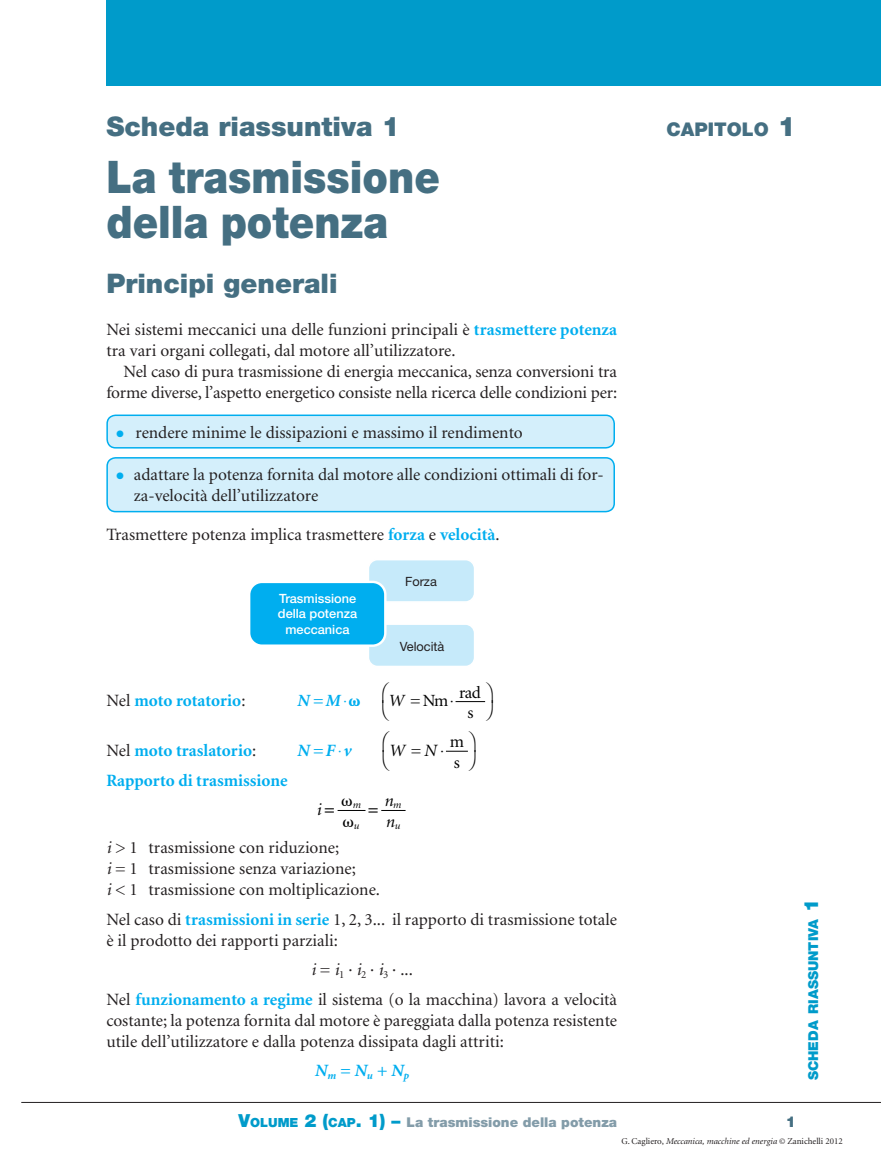
<style>
.page{position:relative;width:881px;height:1174px;background:#fff}
.page>*{position:absolute;margin:0;border:0;box-sizing:border-box;transform-origin:0 0}
.t1{font:900 45px/45px "Helvetica Neue";color:#456f82;scale:.9 1}
.t2{font:900 27px "Helvetica Neue";color:#456f82}
.t3{font:900 18.9px "Helvetica Neue";color:#456f82}
.t4{font:17.25px/21px "Minion";color:#231f20}
.t5{font:700 17.25px "Minion";color:#00aeef}
.t6{font:italic 700 17.25px "Minion";color:#00aeef}
.t7{font:italic 17.25px/21.1px "Minion";color:#000}
.t8{font:17.25px/20.4px "Minion";color:#000}
.t9{font:17.25px/21.1px "Mathematical Pi One";color:#000}
.t10{font:17.1px/20.2px "Minion";color:#000;text-align:center}
.t11{font:700 17.1px "Minion";color:#00aeef}
.t12{font:italic 700 17.1px "Minion";color:#00aeef}
.t13{font:900 15px "Helvetica Neue";color:#456f82}
.t14{font:900 13.65px "Helvetica Neue";color:#009bca}
.t15{font:900 13.5px "Helvetica Neue";color:#839ca9}
.t16{font:500 12.75px/15.3px "Helvetica Neue";color:#fff;text-align:center}
.t17{font:12.75px "Helvetica Neue";color:#231f20}
.t18{font:italic 10.5px/21.1px "Minion";color:#000}
.t19{font:italic 9px "Minion";color:#231f20}
.s1{font-size:27px}
.s2{font-weight:700;color:#00aeef}
.s3{font-family:"Euclid";color:#00aeef}
.s4{font-family:"Mathematical Pi One";font-weight:400}
.s5{font-style:italic}
.s6{font-weight:400;color:#231f20}
.s7{font-size:19.5px}
.s8{font-size:18px;color:#009bca}
.s9{font-size:12.6px;color:#009bca}
.s10{font-style:normal}
</style>
<div class="page">
<hr style="left:21px;top:1102px;width:859px;height:1px;background:#231f20">
<div style="left:106px;top:0;width:774px;height:85px;background:#009bca"></div>
<hr style="left:455px;top:701px;width:30px;height:1px;background:#000">
<div style="left:107px;top:415px;width:507px;height:33px;background:#d4effb;border-radius:9px"></div>
<div style="left:106px;top:414px;width:508px;height:34px;border:2px solid #00aeef;border-radius:9px"></div>
<div style="left:107px;top:458px;width:507px;height:53px;background:#d4effb;border-radius:9px"></div>
<div style="left:106px;top:457px;width:508px;height:55px;border:2px solid #00aeef;border-radius:9px"></div>
<div style="left:368px;top:559px;width:106px;height:43px;background:#c6eafa;border-radius:9px"></div>
<div style="left:367px;top:558px;width:108px;height:45px;border:2px solid #fff;border-radius:9px"></div>
<div style="left:368px;top:624px;width:106px;height:42px;background:#c6eafa;border-radius:9px"></div>
<div style="left:367px;top:623px;width:108px;height:44px;border:2px solid #fff;border-radius:9px"></div>
<div style="left:249px;top:582px;width:136px;height:63px;background:#00aeef;border-radius:13px"></div>
<div style="left:248px;top:580px;width:138px;height:67px;border:2px solid #fff;border-radius:13px"></div>
<svg style="left:446px;top:750px;width:22px;height:2px"></svg>
<svg style="left:337px;top:810px;width:68px;height:1px"></svg>
<h2 class="t2" style="left:106px;top:110px;width:295px">Scheda riassuntiva 1</h2>
<p class="t3" style="left:666px;top:118px;width:131px">CAPITOLO <span class="s1">1</span></p>
<h1 class="t1" style="left:106px;top:155px;width:372px">La trasmissione della potenza</h1>
<h2 class="t2" style="left:106px;top:267px;width:233px">Principi generali</h2>
<p class="t4" style="left:106px;top:320px;width:512px">Nei sistemi meccanici una delle funzioni principali è <span class="s2">trasmettere potenza </span>tra vari organi collegati, dal motore all’utilizzatore.</p>
<p class="t4" style="left:106px;top:362px;width:512px;text-align:right">Nel caso di pura trasmissione di energia meccanica, senza conversioni tra forme diverse, l’aspetto energetico consiste nella ricerca delle condizioni per:</p>
<p class="t4" style="left:116px;top:422px;width:408px"><span class="s3">•</span> rendere minime le dissipazioni e massimo il rendimento</p>
<p class="t4" style="left:134px;top:465px;width:471px;text-indent:-18px"><span class="s3">•</span> adattare la potenza fornita dal motore alle condizioni ottimali di for&shy;za-velocità dell’utilizzatore</p>
<p class="t4" style="left:106px;top:525px;width:394px">Trasmettere potenza implica trasmettere <span class="s2">forza</span> e <span class="s2">velocità</span>.</p>
<p class="t16" style="left:278px;top:590px;width:81px">Trasmissione della potenza meccanica</p>
<p class="t17" style="left:405px;top:574px;width:33px">Forza</p>
<p class="t17" style="left:399px;top:639px;width:46px">Velocità</p>
<p class="t11" style="left:313px;top:692px;width:48px">= ⋅<span class="s4">v</span></p>
<p class="t10" style="left:388px;top:691px;width:67px"><span class="s5">W</span> =Nm⋅</p>
<p class="t10" style="left:459px;top:682px;width:23px">rad s</p>
<p class="t5" style="left:106px;top:691px;width:140px"><span class="s6">Nel</span> moto rotatorio<span class="s6">:</span></p>
<p class="t12" style="left:296px;top:692px;width:45px">N M</p>
<p class="t8" style="left:411px;top:740px;width:12px">=</p>
<p class="t8" style="left:450px;top:732px;width:16px">m s</p>
<p class="t5" style="left:106px;top:742px;width:151px"><span class="s6">Nel</span> moto traslatorio<span class="s6">:</span></p>
<p class="t6" style="left:296px;top:741px;width:39px">N F</p>
<p class="t5" style="left:313px;top:741px;width:39px">= ⋅<span class="s5">v</span></p>
<p class="t7" style="left:388px;top:740px;width:57px">W N⋅</p>
<p class="t5" style="left:106px;top:771px;width:183px">Rapporto di trasmissione</p>
<p class="t7" style="left:316px;top:799px;width:6px">i</p>
<p class="t7" style="left:384px;top:790px;width:12px">n n</p>
<p class="t9" style="left:341px;top:790px;width:14px">v v</p>
<p class="t18" style="left:352px;top:794px;width:10px">m u</p>
<p class="t18" style="left:392px;top:794px;width:10px">m u</p>
<p class="t4" style="left:106px;top:838px;width:275px"><span class="s5">i</span> &gt; 1 trasmissione con riduzione;<br><span class="s5">i</span> = 1 trasmissione senza variazione;<br><span class="s5">i</span> &lt; 1 trasmissione con moltiplicazione.</p>
<p class="t4" style="left:106px;top:909px;width:512px">Nel caso di <span class="s2">trasmissioni in serie</span> 1, 2, 3... il rapporto di trasmissione totale è il prodotto dei rapporti parziali:</p>
<p class="t4" style="left:106px;top:955px;width:512px;line-height:29.5px;text-align:center"><span class="s5">i</span> = <span class="s5">i</span><sub>1</sub> · <span class="s5">i</span><sub>2</sub> · <span class="s5">i</span><sub>3</sub> · ...<br>Nel <span class="s2">funzionamento a regime</span> il sistema (o la macchina) lavora a velocità</p>
<p class="t4" style="left:106px;top:1010px;width:512px">costante; la potenza fornita dal motore è pareggiata dalla potenza resistente utile dell’utilizzatore e dalla potenza dissipata dagli attriti:</p>
<p class="t6" style="left:314px;top:1062px;width:96px">N<sub>m</sub> = N<sub>u</sub> + N<sub>p</sub></p>
<p class="t14" style="left:805px;top:1080px;width:183px;rotate:-90deg">SCHEDA RIASSUNTIVA <span class="s7">1</span></p>
<p class="t15" style="left:238px;top:1114px;width:380px"><span class="s8">V</span><span class="s9">OLUME</span> <span class="s8">2 (</span><span class="s9">CAP</span><span class="s8">.</span> <span class="s8">1) –</span> La trasmissione della potenza</p>
<p class="t13" style="left:785px;top:1112px;width:12px">1</p>
<p class="t19" style="left:621px;top:1136px;width:223px"><span class="s10">G. Cagliero,</span> Meccanica, macchine ed energia <span class="s10">© Zanichelli 2012</span></p>
</div>
